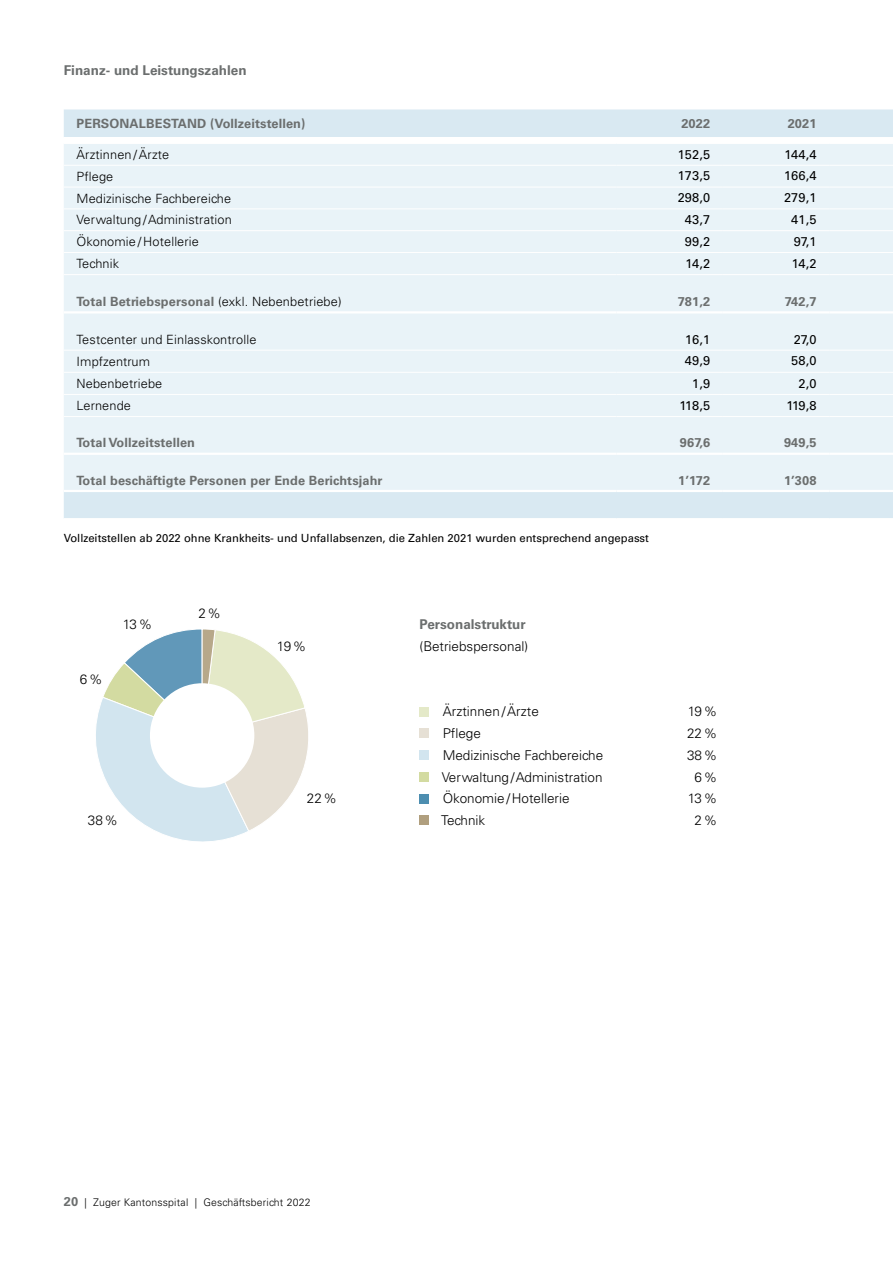
<style>
.page{position:relative;width:893px;height:1263px;background:#fff}
.page>*{position:absolute;margin:0;border:0;box-sizing:border-box;transform-origin:0 0}
.t1{font:300 13.5px "Univers";color:#000}
.t2{font:700 13.5px "Univers";color:#6b6e6e}
.t3{font:700 12.75px "Univers";letter-spacing:.01em;color:#6b6e6e}
.t4{font:300 12.75px "Univers";letter-spacing:.01em;color:#000}
.t5{font:12.75px "Univers";letter-spacing:.01em;color:#000}
.t6{font:11.25px "Univers";color:#000}
.t7{font:300 10.5px "Univers";letter-spacing:.015em;color:#000}
.s1{font-weight:300;color:#000}
.s2{font-weight:700;font-size:12.75px;color:#6b6e6e}
</style>
<div class="page">
<div style="left:64px;top:109px;width:829px;height:409px;background:#d9e9f2"></div>
<div style="left:64px;top:137px;width:553px;height:6px;background:#fff"></div>
<svg style="left:617px;top:137px;width:276px;height:6px"></svg>
<div style="left:64px;top:144px;width:829px;height:346px;background:#e9f3f8"></div>
<hr style="left:617px;top:165px;width:106px;height:1px;background:#fff">
<hr style="left:723px;top:165px;width:106px;height:1px;background:#fff">
<hr style="left:64px;top:187px;width:553px;height:1px;background:#fff">
<hr style="left:617px;top:187px;width:106px;height:1px;background:#fff">
<hr style="left:723px;top:187px;width:106px;height:1px;background:#fff">
<hr style="left:829px;top:187px;width:64px;height:1px;background:#fff">
<hr style="left:64px;top:208px;width:553px;height:1px;background:#fff">
<hr style="left:617px;top:208px;width:106px;height:1px;background:#fff">
<hr style="left:723px;top:208px;width:106px;height:1px;background:#fff">
<hr style="left:829px;top:208px;width:64px;height:1px;background:#fff">
<hr style="left:64px;top:230px;width:553px;height:1px;background:#fff">
<hr style="left:617px;top:230px;width:106px;height:1px;background:#fff">
<hr style="left:723px;top:230px;width:106px;height:1px;background:#fff">
<hr style="left:829px;top:230px;width:64px;height:1px;background:#fff">
<hr style="left:64px;top:252px;width:553px;height:1px;background:#fff">
<hr style="left:617px;top:252px;width:106px;height:1px;background:#fff">
<hr style="left:723px;top:252px;width:106px;height:1px;background:#fff">
<hr style="left:829px;top:252px;width:64px;height:1px;background:#fff">
<hr style="left:64px;top:165px;width:553px;height:1px;background:#fff">
<hr style="left:829px;top:165px;width:64px;height:1px;background:#fff">
<hr style="left:64px;top:490px;width:553px;height:2px;background:#fff">
<hr style="left:617px;top:490px;width:106px;height:2px;background:#fff">
<hr style="left:723px;top:490px;width:106px;height:2px;background:#fff">
<hr style="left:829px;top:490px;width:64px;height:2px;background:#fff">
<hr style="left:64px;top:350px;width:553px;height:1px;background:#fff">
<hr style="left:64px;top:372px;width:553px;height:1px;background:#fff">
<hr style="left:64px;top:453px;width:553px;height:2px;background:#fff">
<hr style="left:617px;top:350px;width:106px;height:1px;background:#fff">
<hr style="left:723px;top:350px;width:106px;height:1px;background:#fff">
<hr style="left:829px;top:350px;width:64px;height:1px;background:#fff">
<hr style="left:617px;top:372px;width:106px;height:1px;background:#fff">
<hr style="left:723px;top:372px;width:106px;height:1px;background:#fff">
<hr style="left:829px;top:372px;width:64px;height:1px;background:#fff">
<hr style="left:617px;top:453px;width:106px;height:2px;background:#fff">
<hr style="left:723px;top:453px;width:106px;height:2px;background:#fff">
<hr style="left:829px;top:453px;width:64px;height:2px;background:#fff">
<hr style="left:617px;top:311px;width:106px;height:2px;background:#fff">
<hr style="left:723px;top:311px;width:106px;height:2px;background:#fff">
<hr style="left:829px;top:311px;width:64px;height:2px;background:#fff">
<hr style="left:829px;top:394px;width:64px;height:1px;background:#fff">
<hr style="left:829px;top:416px;width:64px;height:1px;background:#fff">
<hr style="left:64px;top:394px;width:553px;height:1px;background:#fff">
<hr style="left:64px;top:416px;width:553px;height:1px;background:#fff">
<hr style="left:64px;top:311px;width:553px;height:2px;background:#fff">
<hr style="left:64px;top:274px;width:553px;height:1px;background:#fff">
<hr style="left:617px;top:274px;width:106px;height:1px;background:#fff">
<hr style="left:723px;top:274px;width:106px;height:1px;background:#fff">
<hr style="left:829px;top:274px;width:64px;height:1px;background:#fff">
<hr style="left:617px;top:394px;width:106px;height:1px;background:#fff">
<hr style="left:723px;top:394px;width:106px;height:1px;background:#fff">
<hr style="left:617px;top:416px;width:106px;height:1px;background:#fff">
<hr style="left:723px;top:416px;width:106px;height:1px;background:#fff">
<hr style="left:64px;top:143px;width:553px;height:1px;background:#fff">
<hr style="left:617px;top:143px;width:106px;height:1px;background:#fff">
<hr style="left:723px;top:143px;width:106px;height:1px;background:#fff">
<hr style="left:829px;top:143px;width:64px;height:1px;background:#fff">
<svg style="left:96px;top:629px;width:212px;height:213px"></svg>
<div style="left:150px;top:683px;width:104px;height:105px;background:#fff;border-radius:50%"></div>
<div style="left:420px;top:707px;width:9px;height:9px;background:#e4e9c8"></div>
<div style="left:420px;top:728px;width:9px;height:10px;background:#e6e0d5"></div>
<div style="left:420px;top:750px;width:9px;height:10px;background:#d2e5ef"></div>
<div style="left:420px;top:772px;width:9px;height:10px;background:#d3dba1"></div>
<div style="left:420px;top:794px;width:9px;height:9px;background:#4d8eb0"></div>
<div style="left:420px;top:815px;width:9px;height:10px;background:#b09f7e"></div>
<p class="t2" style="left:64px;top:62px;width:184px">Finanz- und Leistungszahlen</p>
<p class="t3" style="left:77px;top:116px;width:230px">PERSONALBESTAND (Vollzeitstellen)</p>
<p class="t3" style="left:681px;top:116px;width:30px">2022</p>
<p class="t3" style="left:788px;top:116px;width:30px">2021</p>
<p class="t4" style="left:77px;top:147px;width:94px">Ärztinnen /Ärzte</p>
<p class="t5" style="left:678px;top:147px;width:34px">152,5</p>
<p class="t5" style="left:784px;top:147px;width:33px">144,4</p>
<p class="t4" style="left:77px;top:168px;width:38px">Pflege</p>
<p class="t5" style="left:678px;top:168px;width:34px">173,5</p>
<p class="t5" style="left:784px;top:168px;width:34px">166,4</p>
<p class="t4" style="left:77px;top:190px;width:156px">Medizinische Fachbereiche</p>
<p class="t5" style="left:678px;top:190px;width:34px">298,0</p>
<p class="t5" style="left:784px;top:190px;width:34px">279,1</p>
<p class="t4" style="left:77px;top:212px;width:157px">Verwaltung /Administration</p>
<p class="t5" style="left:685px;top:212px;width:27px">43,7</p>
<p class="t5" style="left:791px;top:212px;width:27px">41,5</p>
<p class="t4" style="left:77px;top:234px;width:124px">Ökonomie / Hotellerie</p>
<p class="t5" style="left:685px;top:234px;width:27px">99,2</p>
<p class="t5" style="left:794px;top:234px;width:24px">97,1</p>
<p class="t4" style="left:77px;top:256px;width:44px">Technik</p>
<p class="t5" style="left:685px;top:256px;width:26px">14,2</p>
<p class="t5" style="left:792px;top:256px;width:26px">14,2</p>
<p class="t3" style="left:77px;top:294px;width:266px">Total Betriebspersonal <span class="s1">(exkl. Nebenbetriebe)</span></p>
<p class="t3" style="left:678px;top:294px;width:34px">781,2</p>
<p class="t3" style="left:785px;top:294px;width:33px">742,7</p>
<p class="t4" style="left:77px;top:332px;width:181px">Testcenter und Einlasskontrolle</p>
<p class="t5" style="left:685px;top:331px;width:27px">16,1</p>
<p class="t5" style="left:794px;top:331px;width:24px">27,0</p>
<p class="t4" style="left:77px;top:354px;width:75px">Impfzentrum</p>
<p class="t5" style="left:685px;top:353px;width:27px">49,9</p>
<p class="t5" style="left:791px;top:353px;width:27px">58,0</p>
<p class="t4" style="left:77px;top:376px;width:87px">Nebenbetriebe</p>
<p class="t5" style="left:692px;top:376px;width:19px">1,9</p>
<p class="t5" style="left:798px;top:376px;width:19px">2,0</p>
<p class="t4" style="left:77px;top:398px;width:56px">Lernende</p>
<p class="t5" style="left:680px;top:398px;width:32px">118,5</p>
<p class="t5" style="left:786px;top:398px;width:31px">119,8</p>
<p class="t3" style="left:77px;top:435px;width:120px">Total Vollzeitstellen</p>
<p class="t3" style="left:680px;top:435px;width:32px">967,6</p>
<p class="t3" style="left:784px;top:435px;width:34px">949,5</p>
<p class="t3" style="left:77px;top:473px;width:308px">Total beschäftigte Personen per Ende Berichtsjahr</p>
<p class="t3" style="left:678px;top:473px;width:34px">1’172</p>
<p class="t3" style="left:784px;top:473px;width:34px">1’308</p>
<p class="t6" style="left:64px;top:532px;width:587px">Vollzeitstellen ab 2022 ohne Krankheits- und Unfallabsenzen, die Zahlen 2021 wurden entsprechend angepasst</p>
<p class="t1" style="left:80px;top:671px;width:24px">6%</p>
<p class="t1" style="left:123px;top:616px;width:31px">13%</p>
<p class="t1" style="left:198px;top:605px;width:24px">2%</p>
<p class="t1" style="left:88px;top:812px;width:32px">38%</p>
<p class="t1" style="left:277px;top:638px;width:31px">19%</p>
<p class="t1" style="left:307px;top:790px;width:32px">22%</p>
<p class="t2" style="left:420px;top:617px;width:107px">Personalstruktur</p>
<p class="t1" style="left:420px;top:638px;width:110px">(Betriebspersonal)</p>
<p class="t1" style="left:443px;top:703px;width:98px">Ärztinnen/Ärzte</p>
<p class="t1" style="left:688px;top:703px;width:31px">19%</p>
<p class="t1" style="left:443px;top:725px;width:40px">Pflege</p>
<p class="t1" style="left:687px;top:725px;width:32px">22%</p>
<p class="t1" style="left:443px;top:747px;width:162px">Medizinische Fachbereiche</p>
<p class="t1" style="left:687px;top:747px;width:32px">38%</p>
<p class="t1" style="left:442px;top:769px;width:162px">Verwaltung/Administration</p>
<p class="t1" style="left:695px;top:769px;width:24px">6%</p>
<p class="t1" style="left:443px;top:790px;width:128px">Ökonomie/Hotellerie</p>
<p class="t1" style="left:688px;top:790px;width:31px">13%</p>
<p class="t1" style="left:441px;top:812px;width:46px">Technik</p>
<p class="t1" style="left:695px;top:812px;width:24px">2%</p>
<p class="t7" style="left:64px;top:1196px;width:248px"><span class="s2">20</span> | Zuger Kantonsspital | Geschäftsbericht 2022</p>
</div>
